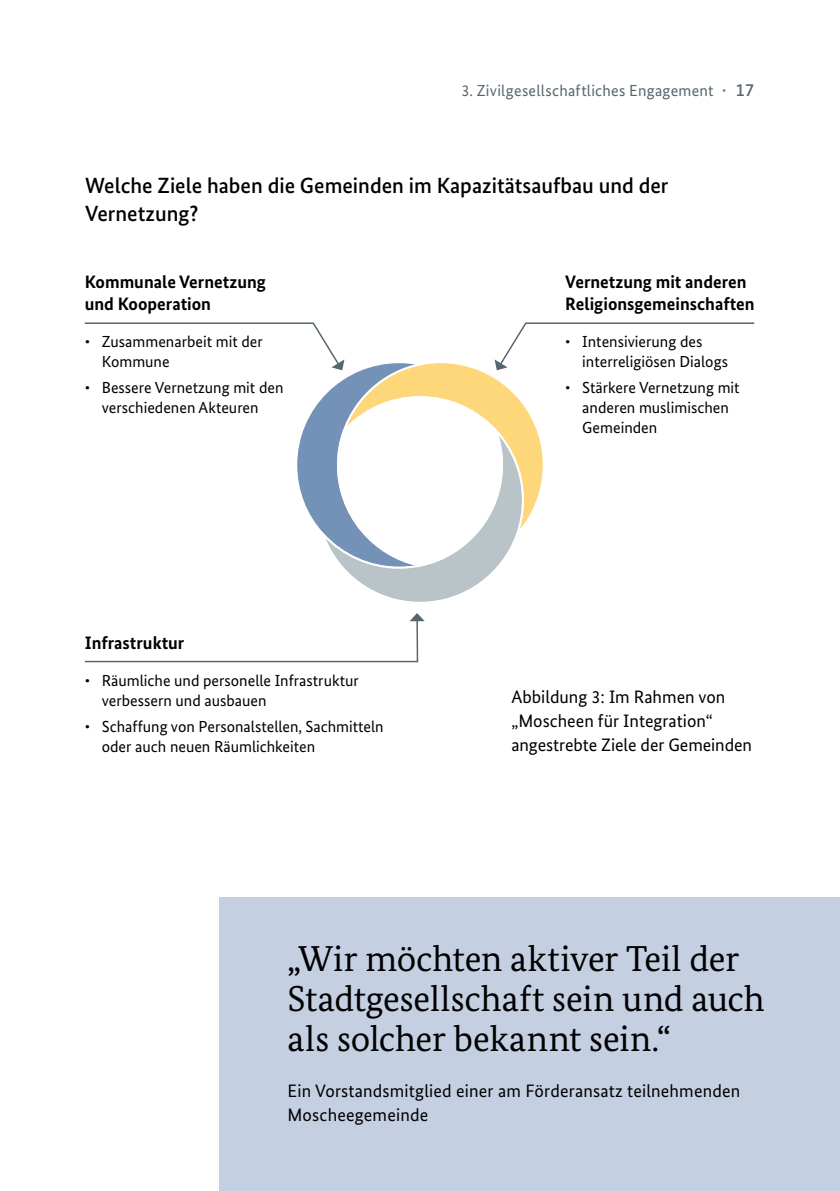
<style>
.page{position:relative;width:840px;height:1191px;background:#fff}
.page>*{position:absolute;margin:0;border:0;box-sizing:border-box;transform-origin:0 0}
.t1{font:36px/40px "Bundes Serif";letter-spacing:-.005em;color:#000}
.Grafikhead{font:500 22px/28px "Bundes Sans";color:#000}
.t2{font:18px/24px "Bundes Sans";color:#000}
.Grafikhead-2{font:700 18px/22px "Bundes Sans";color:#000}
.t3{font:16px/20px "Bundes Sans";color:#000}
.t4{font:16px "Bundes Sans";letter-spacing:.015em;color:#57666d}
.s1{font-weight:500;font-size:18px}
</style>
<div class="page">
<svg style="left:84px;top:613px;width:340px;height:50px"></svg>
<svg style="left:84px;top:322px;width:671px;height:280px"></svg>
<div style="left:219px;top:897px;width:620px;height:294px;background:#c5cfe2"></div>
<p class="t4" style="left:461px;top:81px;width:294px">3. Zivilgesellschaftliches Engagement <span class="s1">· 17</span></p>
<p class="Grafikhead" style="left:85px;top:171px;width:584px">Welche Ziele haben die Gemeinden im Kapazitätsaufbau und der<br>Vernetzung?</p>
<p class="Grafikhead-2" style="left:85px;top:271px;width:182px">Kommunale Vernetzung und Kooperation</p>
<p class="t3" style="left:102px;top:331px;width:162px;text-indent:-17px">• Zusammenarbeit mit der<br>Kommune</p>
<p class="t3" style="left:85px;top:377px;width:200px;text-align:center">• Bessere Vernetzung mit den verschiedenen Akteuren</p>
<p class="Grafikhead-2" style="left:85px;top:631px;width:101px">Infrastruktur</p>
<p class="t3" style="left:102px;top:670px;width:258px;text-indent:-17px">• Räumliche und personelle Infrastruktur verbessern und ausbauen</p>
<p class="t3" style="left:102px;top:716px;width:283px;text-indent:-17px">• Schaffung von Personalstellen, Sachmitteln oder auch neuen Räumlichkeiten</p>
<p class="Grafikhead-2" style="left:565px;top:271px;width:191px">Vernetzung mit anderen<br>Religionsgemeinschaften</p>
<p class="t3" style="left:582px;top:331px;width:147px;text-indent:-17px">• Intensivierung des interreligiösen Dialogs</p>
<p class="t3" style="left:582px;top:377px;width:159px;text-indent:-17px">• Stärkere Vernetzung mit anderen muslimischen<br>Gemeinden</p>
<p class="t2" style="left:511px;top:685px;width:242px">Abbildung 3: Im Rahmen von „Moscheen für Integration“ angestrebte Ziele der Gemeinden</p>
<p class="t1" style="left:287px;top:938px;width:478px">„Wir möchten aktiver Teil der<br>Stadtgesellschaft sein und auch als solcher bekannt sein.“</p>
<p class="t2" style="left:287px;top:1079px;width:454px">Ein Vorstandsmitglied einer am Förderansatz teilnehmenden<br>Moscheegemeinde</p>
</div>
